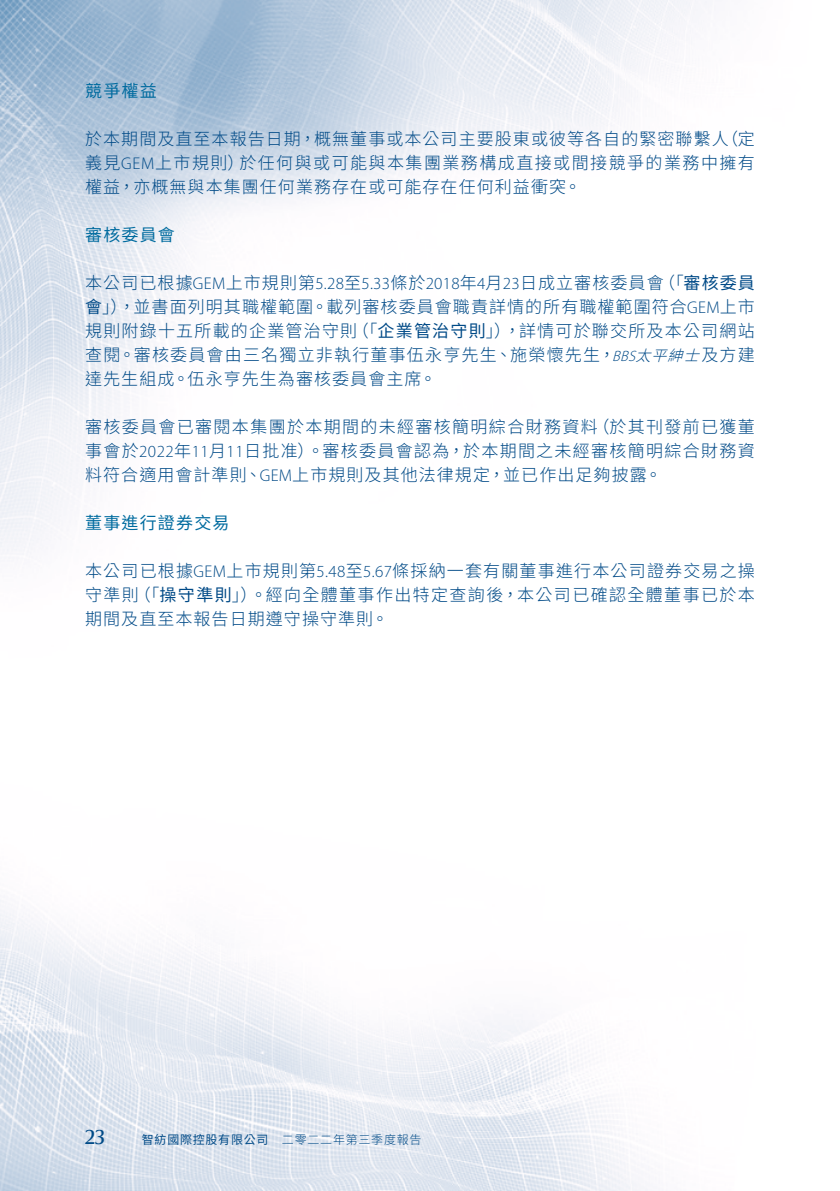
<style>
.page{position:relative;width:840px;height:1191px;background:#fff}
.page>*{position:absolute;margin:0;border:0;box-sizing:border-box;transform-origin:0 0}
.t1{font:22px "Collier";color:#004a87}
.Body_Text{font:300 17px/24px "Source Han Sans TC";letter-spacing:.065em;color:#004a87;text-align:justify}
.Heading_2{font:17px "Source Han Sans TC";letter-spacing:.07em;color:#006b9f}
.t2{font:12px "Source Han Sans TC";letter-spacing:.06em;color:#004a87}
.s1{font-family:"Myriad Pro"}
.s2{font-weight:400}
.s3{font-family:"Myriad Pro";font-style:italic;font-size:15px}
.s4{font-style:italic;font-size:15px}
.s5{font-weight:300}
</style>
<div class="page">
<img style="left:0;top:0;width:707px;height:1191px">
<p class="Heading_2" style="left:85px;top:81px;width:73px">競爭權益</p>
<p class="Body_Text" style="left:85px;top:127px;width:671px">於本期間及直至本報告日期，概無董事或本公司主要股東或彼等各自的緊密聯繫人（定義見<span class="s1">GEM</span>上市規則）於任何與或可能與本集團業務構成直接或間接競爭的業務中擁有權益，亦概無與本集團任何業務存在或可能存在任何利益衝突。</p>
<p class="Heading_2" style="left:85px;top:225px;width:91px">審核委員會</p>
<p class="Body_Text" style="left:85px;top:271px;width:670px">本公司已根據<span class="s1">GEM</span>上市規則第<span class="s1">5.28</span>至<span class="s1">5.33</span>條於<span class="s1">2018</span>年<span class="s1">4</span>月<span class="s1">23</span>日成立審核委員會（「<span class="s2">審核委員會</span>」），並書面列明其職權範圍。載列審核委員會職責詳情的所有職權範圍符合<span class="s1">GEM</span>上市規則附錄十五所載的企業管治守則（「<span class="s2">企業管治守則</span>」），詳情可於聯交所及本公司網站查閱。審核委員會由三名獨立非執行董事伍永亨先生、施榮懷先生，<span class="s3">BBS</span><span class="s4">太平紳士</span>及方建達先生組成。伍永亨先生為審核委員會主席。</p>
<p class="Body_Text" style="left:85px;top:415px;width:671px">審核委員會已審閱本集團於本期間的未經審核簡明綜合財務資料（於其刊發前已獲董事會於<span class="s1">2022</span>年<span class="s1">11</span>月<span class="s1">11</span>日批准）。審核委員會認為，於本期間之未經審核簡明綜合財務資料符合適用會計準則、<span class="s1">GEM</span>上市規則及其他法律規定，並已作出足夠披露。</p>
<p class="Heading_2" style="left:85px;top:513px;width:146px">董事進行證券交易</p>
<p class="Body_Text" style="left:85px;top:559px;width:671px">本公司已根據<span class="s1">GEM</span>上市規則第<span class="s1">5.48</span>至<span class="s1">5.67</span>條採納一套有關董事進行本公司證券交易之操守準則（「<span class="s2">操守準則</span>」）。經向全體董事作出特定查詢後，本公司已確認全體董事已於本期間及直至本報告日期遵守操守準則。</p>
<p class="t1" style="left:85px;top:1124px;width:21px">23</p>
<p class="t2" style="left:142px;top:1133px;width:281px">智紡國際控股有限公司　<span class="s5">二零二二年第三季度報告</span></p>
</div>
